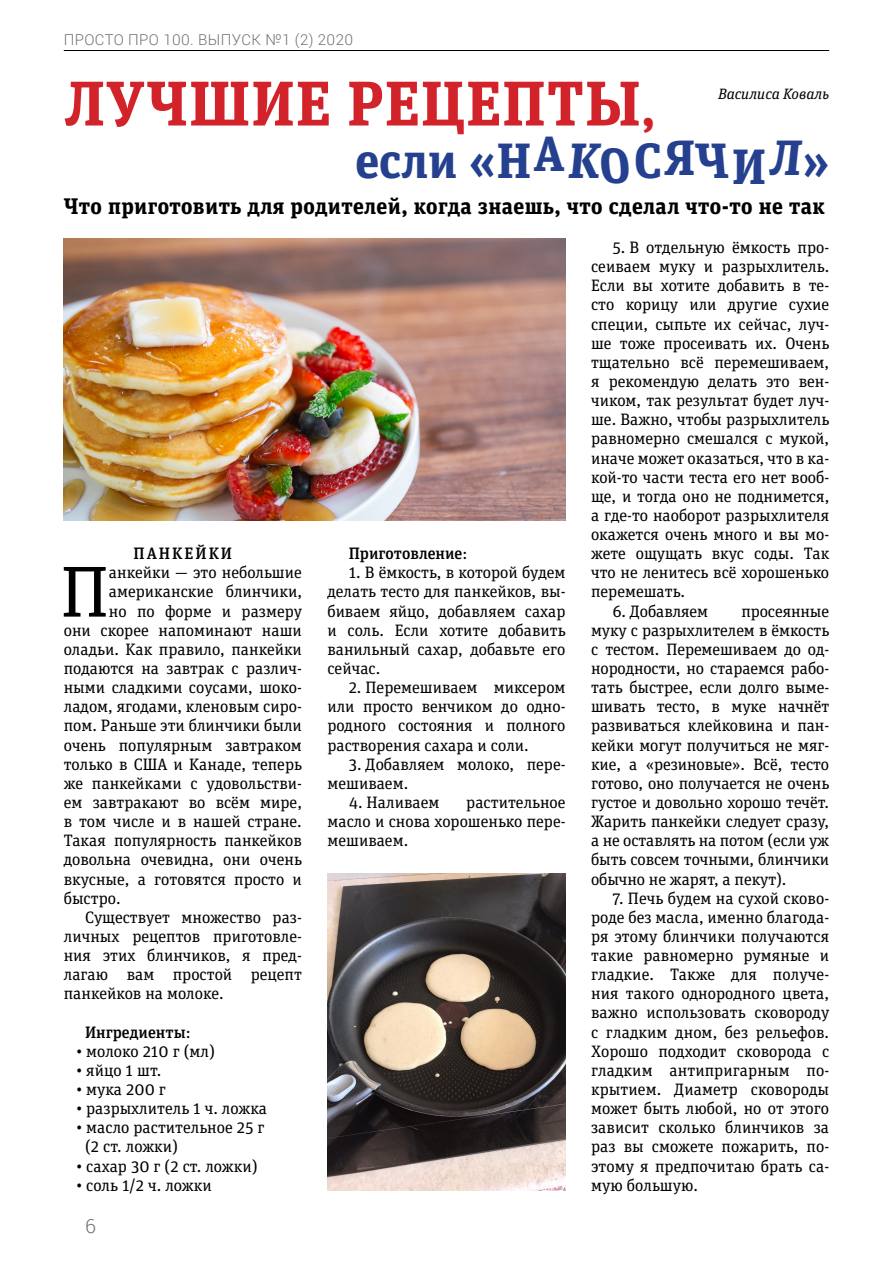
<style>
.page{position:relative;width:893px;height:1263px;background:#fff}
.page>*{position:absolute;margin:0;border:0;box-sizing:border-box;transform-origin:0 0}
.Первый_абзац{font:72px "Unit Slab Pro";color:#000}
.Статья{font:700 63px "Unit Slab Pro";letter-spacing:.02em;color:#d2232a}
.Статья-2{font:700 49.5px "Unit Slab Pro";letter-spacing:.045em;color:#25408f}
.Статья-3{font:700 22.5px "Unit Slab Pro";letter-spacing:.015em;color:#000}
.t1{font:300 19.5px "Roboto";color:#6d6e71}
.Текст_статьи{font:16.5px/19.2px "Unit Slab Pro";color:#000;text-align:justify}
.Первый_абзац-2{font:16.5px "Unit Slab Pro";color:#000}
.Текст_статьи-2{font:500 16.5px "Unit Slab Pro";color:#000}
.Текст_статьи-3{font:500 16.5px "Unit Slab Pro";letter-spacing:.12em;color:#000}
.t2{font:300 15px "Roboto";letter-spacing:.025em;color:#6d6e71}
.Автор{font:italic 15px "Unit Slab Pro";color:#000}
.s1{font-size:49.5px}
.s2{font-weight:400}
</style>
<div class="page">
<hr style="left:64px;top:50px;width:765px;height:1px;background:#000">
<img style="left:327px;top:873px;width:239px;height:317px">
<img style="left:64px;top:238px;width:502px;height:282px">
<p class="t2" style="left:64px;top:29px;width:291px">ПРОСТО ПРО 100. ВЫПУСК №1 (2) 2020</p>
<p class="Статья" style="left:64px;top:57px;width:593px">ЛУЧШИЕ РЕЦЕПТЫ<span class="s1">,</span></p>
<p class="Статья-2" style="left:355px;top:124px;width:475px">если «НАКОСЯЧИЛ»</p>
<p class="Статья-3" style="left:64px;top:190px;width:762px">Что приготовить для родителей, когда знаешь, что сделал что-то не так</p>
<p class="Автор" style="left:718px;top:84px;width:113px">Василиса Коваль</p>
<p class="Текст_статьи-3" style="left:134px;top:542px;width:100px">ПАНКЕЙКИ</p>
<p class="Первый_абзац" style="left:61px;top:543px;width:50px">П</p>
<p class="Первый_абзац-2" style="left:109px;top:561px;width:194px">анкейки — это небольшие</p>
<p class="Первый_абзац-2" style="left:109px;top:581px;width:194px">американские блинчики,</p>
<p class="Первый_абзац-2" style="left:109px;top:600px;width:194px">но по форме и размеру</p>
<p class="Первый_абзац-2" style="left:64px;top:619px;width:240px">они скорее напоминают наши</p>
<p class="Первый_абзац-2" style="left:64px;top:638px;width:240px">оладьи. Как правило, панкейки</p>
<p class="Первый_абзац-2" style="left:64px;top:657px;width:240px">подаются на завтрак с различ-</p>
<p class="Первый_абзац-2" style="left:64px;top:676px;width:240px">ными сладкими соусами, шоко-</p>
<p class="Первый_абзац-2" style="left:64px;top:695px;width:240px">ладом, ягодами, кленовым сиро-</p>
<p class="Первый_абзац-2" style="left:64px;top:715px;width:240px">пом. Раньше эти блинчики были</p>
<p class="Первый_абзац-2" style="left:64px;top:734px;width:240px">очень популярным завтраком</p>
<p class="Первый_абзац-2" style="left:64px;top:753px;width:240px">только в США и Канаде, теперь</p>
<p class="Первый_абзац-2" style="left:64px;top:772px;width:240px">же панкейками с удовольстви-</p>
<p class="Первый_абзац-2" style="left:64px;top:791px;width:240px">ем завтракают во всём мире,</p>
<p class="Первый_абзац-2" style="left:64px;top:810px;width:240px">в том числе и в нашей стране.</p>
<p class="Первый_абзац-2" style="left:64px;top:829px;width:240px">Такая популярность панкейков</p>
<p class="Первый_абзац-2" style="left:64px;top:848px;width:240px">довольна очевидна, они очень</p>
<p class="Первый_абзац-2" style="left:64px;top:868px;width:240px">вкусные, а готовятся просто и</p>
<p class="Первый_абзац-2" style="left:64px;top:887px;width:58px">быстро.</p>
<p class="Текст_статьи" style="left:64px;top:907px;width:240px;text-indent:21px">Существует множество раз&shy;личных рецептов приготовле&shy;ния этих блинчиков, я пред&shy;лагаю вам простой рецепт панкейков на молоке.</p>
<p class="Текст_статьи-2" style="left:85px;top:1020px;width:107px">Ингредиенты<span class="s2">:</span></p>
<p class="Текст_статьи" style="left:77px;top:1041px;width:140px">• молоко 210 г (мл)</p>
<p class="Текст_статьи" style="left:77px;top:1060px;width:86px">• яйцо 1 шт.</p>
<p class="Текст_статьи" style="left:77px;top:1079px;width:91px">• мука 200 г</p>
<p class="Текст_статьи" style="left:77px;top:1098px;width:192px">• разрыхлитель 1 ч. ложка</p>
<p class="Текст_статьи" style="left:85px;top:1117px;width:181px;text-indent:-9px">• масло растительное 25 г (2 ст. ложки)</p>
<p class="Текст_статьи" style="left:77px;top:1156px;width:183px">• сахар 30 г (2 ст. ложки)</p>
<p class="Текст_статьи" style="left:77px;top:1175px;width:137px">• соль 1/2 ч. ложки</p>
<p class="t1" style="left:85px;top:1213px;width:12px">6</p>
<p class="Текст_статьи-2" style="left:349px;top:542px;width:120px">Приготовление<span class="s2">:</span></p>
<p class="Текст_статьи" style="left:327px;top:562px;width:240px;text-indent:21px">1. В ёмкость, в которой будем делать тесто для панкейков, вы&shy;биваем яйцо, добавляем сахар и соль. Если хотите добавить ванильный сахар, добавьте его сейчас.</p>
<p class="Текст_статьи" style="left:327px;top:677px;width:240px;text-indent:21px">2. Перемешиваем миксером или просто венчиком до одно&shy;родного состояния и полного растворения сахара и соли.</p>
<p class="Текст_статьи" style="left:327px;top:754px;width:240px;text-indent:21px">3. Добавляем молоко, пере&shy;мешиваем.</p>
<p class="Текст_статьи" style="left:349px;top:792px;width:92px">4. Наливаем</p>
<p class="Текст_статьи" style="left:327px;top:792px;width:240px;text-indent:139px">растительное масло и снова хорошенько пере&shy;мешиваем.</p>
<p class="Текст_статьи" style="left:591px;top:237px;width:240px;text-indent:21px">5. В отдельную ёмкость про&shy;сеиваем муку и разрыхлитель.<br>Если вы хотите добавить в те&shy;сто корицу или другие сухие специи, сыпьте их сейчас, луч&shy;ше тоже просеивать их. Очень тщательно всё перемешиваем, я рекомендую делать это вен&shy;чиком, так результат будет луч&shy;ше. Важно, чтобы разрыхлитель равномерно смешался с мукой, иначе может оказаться, что в ка&shy;кой-то части теста его нет вооб&shy;ще, и тогда оно не поднимется, а где-то наоборот разрыхлителя окажется очень много и вы мо&shy;жете ощущать вкус соды. Так что не ленитесь всё хорошенько перемешать.</p>
<p class="Текст_статьи" style="left:612px;top:601px;width:97px">6. Добавляем</p>
<p class="Текст_статьи" style="left:591px;top:601px;width:240px;text-indent:150px">просеянные муку с разрыхлителем в ёмкость с тестом. Перемешиваем до од&shy;нородности, но стараемся рабо&shy;тать быстрее, если долго выме&shy;шивать тесто, в муке начнёт развиваться клейковина и пан&shy;кейки могут получиться не мяг&shy;кие, а «резиновые». Всё, тесто готово, оно получается не очень густое и довольно хорошо течёт.<br>Жарить панкейки следует сразу, а не оставлять на потом (если уж быть совсем точными, блинчики обычно не жарят, а пекут).</p>
<p class="Текст_статьи" style="left:591px;top:888px;width:240px;text-indent:21px">7. Печь будем на сухой сково&shy;роде без масла, именно благода&shy;ря этому блинчики получаются такие равномерно румяные и гладкие. Также для получе&shy;ния такого однородного цвета, важно использовать сковороду с гладким дном, без рельефов.<br>Хорошо подходит сковорода с гладким антипригарным по&shy;крытием. Диаметр сковороды может быть любой, но от этого зависит сколько блинчиков за раз вы сможете пожарить, по&shy;этому я предпочитаю брать са&shy;мую большую.</p>
</div>
